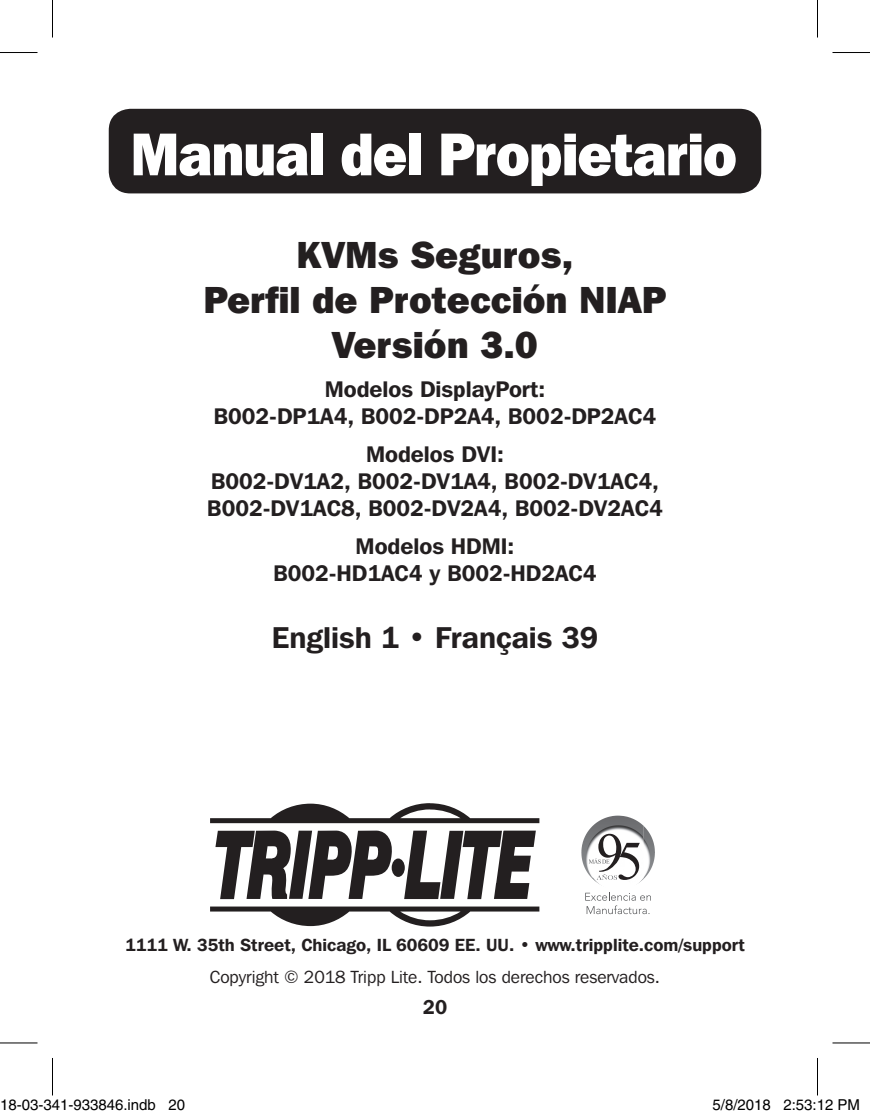
<style>
.page{position:relative;width:870px;height:1118px;background:#fff}
.page>*{position:absolute;margin:0;border:0;box-sizing:border-box;transform-origin:0 0}
.t1{font:800 60px "Franklin Gothic IT Cby BT";letter-spacing:-.02em;color:#fff;scale:.94 1}
.t2{font:800 37.5px/45px "Franklin Gothic IT Cby BT";color:#231f20;text-align:center}
.t3{font:600 30px "Franklin Gothic IT Cby BT";color:#231f20}
.t4{font:600 22.5px/27px "Franklin Gothic IT Cby BT";color:#231f20;text-align:center}
.t5{font:600 20px "Franklin Gothic IT Cby BT";color:#231f20}
.t6{font:600 17.5px "Franklin Gothic IT Cby BT";color:#231f20}
.t7{font:17.5px "Franklin Gothic IT Cby BT";color:#231f20}
.t8{font:15px "Helvetica";color:#000}
</style>
<div class="page">
<div style="left:109px;top:109px;width:652px;height:84px;background:#231f20;border-radius:22px"></div>
<div style="left:392px;top:858px;width:13px;height:19px;background:#231f20;border-radius:50%"></div>
<svg style="left:215px;top:830px;width:178px;height:69px"></svg>
<svg style="left:404px;top:830px;width:132px;height:69px"></svg>
<svg style="left:210px;top:803px;width:329px;height:20px"></svg>
<svg style="left:210px;top:906px;width:329px;height:20px"></svg>
<img style="left:586px;top:815px;width:30px;height:20px">
<img style="left:643px;top:831px;width:12px;height:48px">
<svg style="left:585px;top:892px;width:66px;height:22px"></svg>
<svg style="left:589px;top:833px;width:51px;height:47px"></svg>
<hr style="left:0;top:52px;width:38px;height:1px;background:#000">
<hr style="left:832px;top:52px;width:38px;height:1px;background:#000">
<hr style="left:0;top:1042px;width:38px;height:1px;background:#000">
<hr style="left:832px;top:1042px;width:38px;height:1px;background:#000">
<hr style="left:52px;top:0;width:1px;height:38px;background:#000">
<hr style="left:52px;top:1058px;width:1px;height:37px;background:#000">
<hr style="left:817px;top:0;width:1px;height:38px;background:#000">
<hr style="left:817px;top:1058px;width:1px;height:37px;background:#000">
<div style="left:23px;top:1100px;width:6px;height:10px;border:1px solid #fff;border-radius:50%"></div>
<div style="left:22px;top:1099px;width:8px;height:12px;border:1px solid #fff;border-radius:50%"></div>
<div style="left:178px;top:1100px;width:6px;height:10px;border:1px solid #fff;border-radius:50%"></div>
<div style="left:177px;top:1099px;width:8px;height:12px;border:1px solid #fff;border-radius:50%"></div>
<div style="left:747px;top:1100px;width:6px;height:10px;border:1px solid #fff;border-radius:50%"></div>
<div style="left:746px;top:1099px;width:8px;height:12px;border:1px solid #fff;border-radius:50%"></div>
<p class="t1" style="left:130px;top:116px;width:647px">Manual del Propietario</p>
<p class="t2" style="left:204px;top:232px;width:464px">KVMs Seguros,<br>Perfil de Protección NIAP<br>Versión 3.0</p>
<p class="t4" style="left:214px;top:374px;width:444px">Modelos DisplayPort:<br>B002-DP1A4, B002-DP2A4, B002-DP2AC4</p>
<p class="t4" style="left:207px;top:440px;width:457px">Modelos DVI:<br>B002-DV1A2, B002-DV1A4, B002-DV1AC4,<br>B002-DV1AC8, B002-DV2A4, B002-DV2AC4</p>
<p class="t4" style="left:273px;top:532px;width:325px">Modelos HDMI:<br>B002-HD1AC4 y B002-HD2AC4</p>
<p class="t3" style="left:272px;top:618px;width:328px">English 1 • Français 39</p>
<p class="t6" style="left:125px;top:933px;width:621px">1111 W. 35th Street, Chicago, IL 60609 EE. UU. • www.tripplite.com/support</p>
<p class="t7" style="left:210px;top:965px;width:452px">Copyright © 2018 Tripp Lite. Todos los derechos reservados.</p>
<p class="t5" style="left:423px;top:994px;width:26px">20</p>
<p class="t8" style="left:0;top:1096px;width:187px">18-03-341-933846.indb 20</p>
<p class="t8" style="left:712px;top:1096px;width:149px">5/8/2018 2:53:12 PM</p>
</div>
